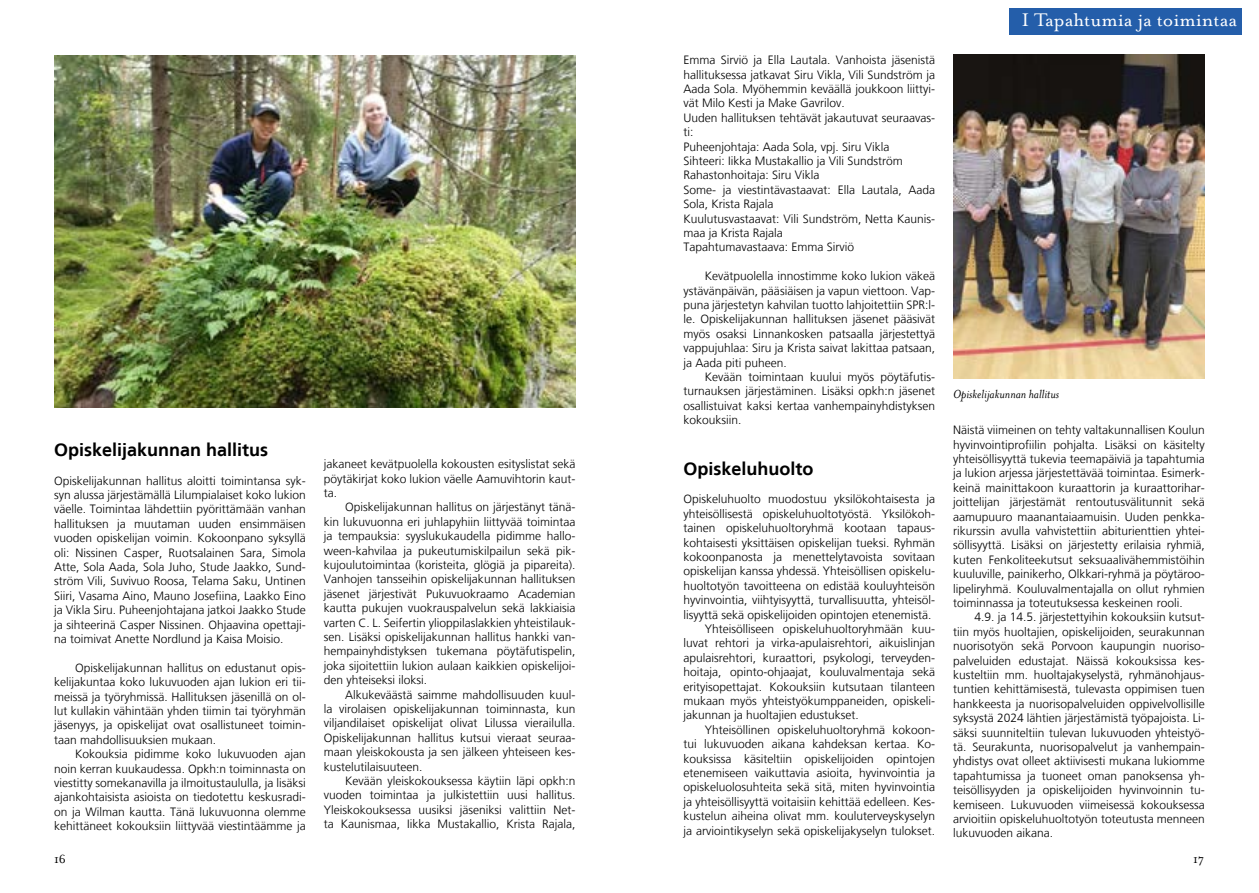
<style>
.page{position:relative;width:1259px;height:893px;background:#fff}
.page>*{position:absolute;margin:0;border:0;box-sizing:border-box;transform-origin:0 0}
.t1{font:21px "Mrs Eaves OT";color:#fff}
.t2{font:700 18px "Frutiger LT";color:#000}
.t3{font:italic 13.5px "Mrs Eaves OT";color:#000}
.t4{font:13.5px "Mrs Eaves OT";color:#000}
.t5{font:300 12px/14.4px "Frutiger LT";color:#000;text-align:justify}
</style>
<div class="page">
<div style="left:1009px;top:8px;width:233px;height:27px;background:#245eaa"></div>
<img style="left:54px;top:55px;width:521px;height:352px">
<img style="left:953px;top:54px;width:252px;height:325px">
<h2 class="t2" style="left:54px;top:439px;width:216px">Opiskelijakunnan hallitus</h2>
<p class="t5" style="left:54px;top:473px;width:253px">Opiskelijakunnan hallitus aloitti toimintansa syk&shy;syn alussa järjestämällä Lilumpialaiset koko lukion väelle. Toimintaa lähdettiin pyörittämään vanhan hallituksen ja muutaman uuden ensimmäisen vuoden opiskelijan voimin. Kokoonpano syksyllä oli: Nissinen Casper, Ruotsalainen Sara, Simola Atte, Sola Aada, Sola Juho, Stude Jaakko, Sund&shy;ström Vili, Suvivuo Roosa, Telama Saku, Untinen Siiri, Vasama Aino, Mauno Josefiina, Laakko Eino ja Vikla Siru. Puheenjohtajana jatkoi Jaakko Stude ja sihteerinä Casper Nissinen. Ohjaavina opettaji&shy;na toimivat Anette Nordlund ja Kaisa Moisio.</p>
<p class="t5" style="left:54px;top:661px;width:253px;text-indent:21px">Opiskelijakunnan hallitus on edustanut opis&shy;kelijakuntaa koko lukuvuoden ajan lukion eri tii&shy;meissä ja työryhmissä. Hallituksen jäsenillä on ol&shy;lut kullakin vähintään yhden tiimin tai työryhmän jäsenyys, ja opiskelijat ovat osallistuneet toimin&shy;taan mahdollisuuksien mukaan.</p>
<p class="t5" style="left:54px;top:747px;width:253px;text-indent:21px">Kokouksia pidimme koko lukuvuoden ajan noin kerran kuukaudessa. Opkh:n toiminnasta on viestitty somekanavilla ja ilmoitustaululla, ja lisäksi ajankohtaisista asioista on tiedotettu keskusradi&shy;on ja Wilman kautta. Tänä lukuvuonna olemme kehittäneet kokouksiin liittyvää viestintäämme ja</p>
<p class="t5" style="left:324px;top:457px;width:253px">jakaneet kevätpuolella kokousten esityslistat sekä pöytäkirjat koko lukion väelle Aamuvihtorin kaut&shy;ta.</p>
<p class="t5" style="left:324px;top:500px;width:253px;text-indent:21px">Opiskelijakunnan hallitus on järjestänyt tänä&shy;kin lukuvuonna eri juhlapyhiin liittyvää toimintaa ja tempauksia: syyslukukaudella pidimme hallo&shy;ween-kahvilaa ja pukeutumiskilpailun sekä pik&shy;kujoulutoimintaa (koristeita, glögiä ja pipareita).<br>Vanhojen tansseihin opiskelijakunnan hallituksen jäsenet järjestivät Pukuvuokraamo Academian kautta pukujen vuokrauspalvelun sekä lakkiaisia varten C. L. Seifertin ylioppilaslakkien yhteistilauk&shy;sen. Lisäksi opiskelijakunnan hallitus hankki van&shy;hempainyhdistyksen tukemana pöytäfutispelin, joka sijoitettiin lukion aulaan kaikkien opiskelijoi&shy;den yhteiseksi iloksi.</p>
<p class="t5" style="left:324px;top:687px;width:253px;text-indent:21px">Alkukeväästä saimme mahdollisuuden kuul&shy;la virolaisen opiskelijakunnan toiminnasta, kun viljandilaiset opiskelijat olivat Lilussa vierailulla.<br>Opiskelijakunnan hallitus kutsui vieraat seuraa&shy;maan yleiskokousta ja sen jälkeen yhteiseen kes&shy;kustelutilaisuuteen.</p>
<p class="t5" style="left:324px;top:774px;width:253px;text-indent:21px">Kevään yleiskokouksessa käytiin läpi opkh:n vuoden toimintaa ja julkistettiin uusi hallitus.<br>Yleiskokouksessa uusiksi jäseniksi valittiin Net&shy;ta Kaunismaa, Iikka Mustakallio, Krista Rajala,</p>
<p class="t5" style="left:683px;top:53px;width:253px;text-align:left">Emma Sirviö ja Ella Lautala. Vanhoista jäsenistä hallituksessa jatkavat Siru Vikla, Vili Sundström ja Aada Sola. Myöhemmin keväällä joukkoon liittyi&shy;vät Milo Kesti ja Make Gavrilov.<br>Uuden hallituksen tehtävät jakautuvat seuraavas&shy;ti:<br>Puheenjohtaja: Aada Sola, vpj. Siru Vikla<br>Sihteeri: Iikka Mustakallio ja Vili Sundström Rahastonhoitaja: Siru Vikla<br>Some- ja viestintävastaavat: Ella Lautala, Aada Sola, Krista Rajala<br>Kuulutusvastaavat: Vili Sundström, Netta Kaunis&shy;maa ja Krista Rajala<br>Tapahtumavastaava: Emma Sirviö</p>
<p class="t5" style="left:683px;top:269px;width:253px;text-indent:21px">Kevätpuolella innostimme koko lukion väkeä ystävänpäivän, pääsiäisen ja vapun viettoon. Vap&shy;puna järjestetyn kahvilan tuotto lahjoitettiin SPR:l&shy;le. Opiskelijakunnan hallituksen jäsenet pääsivät myös osaksi Linnankosken patsaalla järjestettyä vappujuhlaa: Siru ja Krista saivat lakittaa patsaan, ja Aada piti puheen.</p>
<p class="t5" style="left:683px;top:370px;width:253px;text-indent:21px">Kevään toimintaan kuului myös pöytäfutis&shy;turnauksen järjestäminen. Lisäksi opkh:n jäsenet osallistuivat kaksi kertaa vanhempainyhdistyksen kokouksiin.</p>
<h2 class="t2" style="left:683px;top:458px;width:132px">Opiskeluhuolto</h2>
<p class="t5" style="left:683px;top:492px;width:253px">Opiskeluhuolto muodostuu yksilökohtaisesta ja</p>
<p class="t5" style="left:683px;top:507px;width:253px">yhteisöllisestä opiskeluhuoltotyöstä. Yksilökoh-</p>
<p class="t5" style="left:683px;top:521px;width:253px">tainen opiskeluhuoltoryhmä kootaan tapaus-</p>
<p class="t5" style="left:683px;top:535px;width:253px">kohtaisesti yksittäisen opiskelijan tueksi. Ryhmän</p>
<p class="t5" style="left:683px;top:550px;width:253px">kokoonpanosta ja menettelytavoista sovitaan</p>
<p class="t5" style="left:683px;top:564px;width:253px">opiskelijan kanssa yhdessä. Yhteisöllisen opiskelu-</p>
<p class="t5" style="left:683px;top:579px;width:253px">huoltotyön tavoitteena on edistää kouluyhteisön</p>
<p class="t5" style="left:683px;top:593px;width:253px">hyvinvointia, viihtyisyyttä, turvallisuutta, yhteisöl-</p>
<p class="t5" style="left:683px;top:607px;width:250px">lisyyttä sekä opiskelijoiden opintojen etenemistä.</p>
<p class="t5" style="left:705px;top:622px;width:232px">Yhteisölliseen opiskeluhuoltoryhmään kuu-</p>
<p class="t5" style="left:683px;top:636px;width:253px">luvat rehtori ja virka-apulaisrehtori, aikuislinjan</p>
<p class="t5" style="left:683px;top:651px;width:253px">apulaisrehtori, kuraattori, psykologi, terveyden-</p>
<p class="t5" style="left:683px;top:665px;width:253px">hoitaja, opinto-ohjaajat, kouluvalmentaja sekä</p>
<p class="t5" style="left:683px;top:679px;width:253px">erityisopettajat. Kokouksiin kutsutaan tilanteen</p>
<p class="t5" style="left:683px;top:694px;width:253px">mukaan myös yhteistyökumppaneiden, opiskeli-</p>
<p class="t5" style="left:683px;top:708px;width:177px">jakunnan ja huoltajien edustukset.</p>
<p class="t5" style="left:705px;top:723px;width:232px">Yhteisöllinen opiskeluhuoltoryhmä kokoon-</p>
<p class="t5" style="left:683px;top:737px;width:253px">tui lukuvuoden aikana kahdeksan kertaa. Ko-</p>
<p class="t5" style="left:683px;top:751px;width:253px">kouksissa käsiteltiin opiskelijoiden opintojen</p>
<p class="t5" style="left:683px;top:766px;width:253px">etenemiseen vaikuttavia asioita, hyvinvointia ja</p>
<p class="t5" style="left:683px;top:780px;width:253px">opiskeluolosuhteita sekä sitä, miten hyvinvointia</p>
<p class="t5" style="left:683px;top:795px;width:253px">ja yhteisöllisyyttä voitaisiin kehittää edelleen. Kes-</p>
<p class="t5" style="left:683px;top:809px;width:253px">kustelun aiheina olivat mm. kouluterveyskyselyn</p>
<p class="t5" style="left:683px;top:823px;width:253px">ja arviointikyselyn sekä opiskelijakyselyn tulokset.</p>
<h1 class="t1" style="left:1022px;top:8px;width:217px">I Tapahtumia ja toimintaa</h1>
<p class="t3" style="left:953px;top:387px;width:107px">Opiskelijakunnan hallitus</p>
<p class="t5" style="left:953px;top:423px;width:253px">Näistä viimeinen on tehty valtakunnallisen Koulun hyvinvointiprofiilin pohjalta. Lisäksi on käsitelty yhteisöllisyyttä tukevia teemapäiviä ja tapahtumia ja lukion arjessa järjestettävää toimintaa. Esimerk&shy;keinä mainittakoon kuraattorin ja kuraattorihar&shy;joittelijan järjestämät rentoutusvälitunnit sekä aamupuuro maanantaiaamuisin. Uuden penkka&shy;rikurssin avulla vahvistettiin abiturienttien yhtei&shy;söllisyyttä. Lisäksi on järjestetty erilaisia ryhmiä, kuten Fenkoliteekutsut seksuaalivähemmistöihin kuuluville, painikerho, Olkkari-ryhmä ja pöytäroo&shy;lipeliryhmä. Kouluvalmentajalla on ollut ryhmien toiminnassa ja toteutuksessa keskeinen rooli.</p>
<p class="t5" style="left:953px;top:610px;width:253px;text-indent:21px">4.9. ja 14.5. järjestettyihin kokouksiin kutsut&shy;tiin myös huoltajien, opiskelijoiden, seurakunnan nuorisotyön sekä Porvoon kaupungin nuoriso&shy;palveluiden edustajat. Näissä kokouksissa kes&shy;kusteltiin mm. huoltajakyselystä, ryhmänohjaus&shy;tuntien kehittämisestä, tulevasta oppimisen tuen hankkeesta ja nuorisopalveluiden oppivelvollisille syksystä 2024 lähtien järjestämistä työpajoista. Li&shy;säksi suunniteltiin tulevan lukuvuoden yhteistyö&shy;tä. Seurakunta, nuorisopalvelut ja vanhempain&shy;yhdistys ovat olleet aktiivisesti mukana lukiomme tapahtumissa ja tuoneet oman panoksensa yh&shy;teisöllisyyden ja opiskelijoiden hyvinvoinnin tu&shy;kemiseen. Lukuvuoden viimeisessä kokouksessa arvioitiin opiskeluhuoltotyön toteutusta menneen lukuvuoden aikana.</p>
<p class="t4" style="left:54px;top:852px;width:13px">16</p>
<p class="t4" style="left:1193px;top:852px;width:13px">17</p>
</div>
